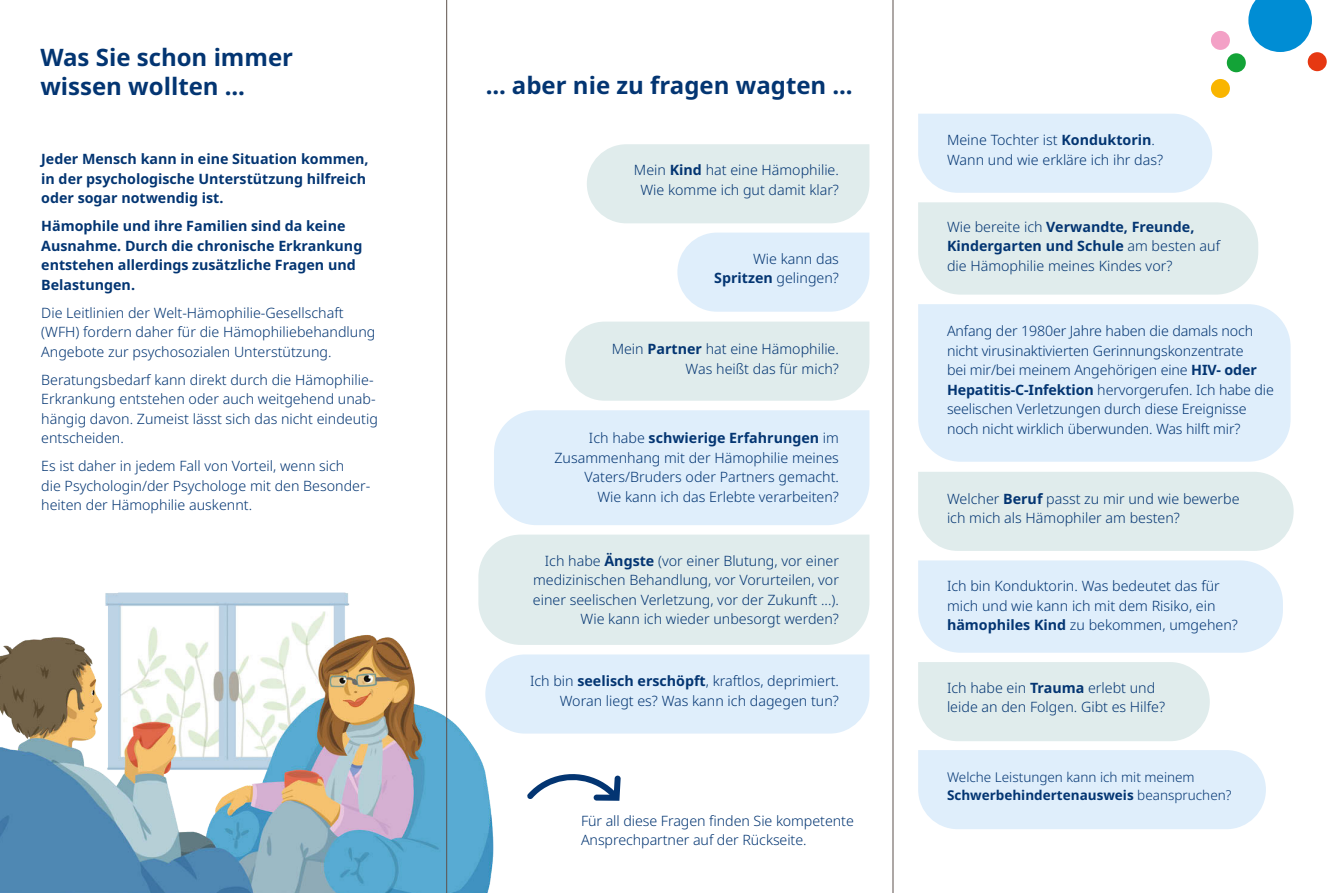
<style>
.page{position:relative;width:1331px;height:893px;background:#fff}
.page>*{position:absolute;margin:0;border:0;box-sizing:border-box;transform-origin:0 0}
.t1{font:700 24px/28.5px "Apis";color:#033572}
.t2{font:300 14.25px/19.5px "Apis";color:#033572}
.t3{font:700 14.25px/19.5px "Apis";color:#033572}
.t4{font:300 13.5px/18px "Apis";color:#033572}
.s1{font-weight:700}
</style>
<div class="page">
<svg style="left:677px;top:233px;width:192px;height:79px"></svg>
<div style="left:918px;top:114px;width:294px;height:79px;background:#dfeefb"></div>
<div style="left:918px;top:750px;width:348px;height:79px;background:#dfeefb"></div>
<div style="left:918px;top:472px;width:376px;height:79px;background:#e0ecec"></div>
<div style="left:918px;top:202px;width:340px;height:93px;background:#e0ecec"></div>
<div style="left:918px;top:560px;width:365px;height:93px;background:#dfeefb"></div>
<div style="left:918px;top:304px;width:372px;height:158px;background:#dfeefb"></div>
<div style="left:565px;top:322px;width:304px;height:79px;background:#e0ecec"></div>
<div style="left:494px;top:410px;width:375px;height:115px;background:#dfeefb"></div>
<div style="left:497px;top:654px;width:372px;height:80px;background:#dfeefb"></div>
<div style="left:478px;top:535px;width:391px;height:110px;background:#e0ecec"></div>
<div style="left:918px;top:662px;width:292px;height:79px;background:#e0ecec"></div>
<img style="left:0;top:576px;width:497px;height:317px">
<div style="left:587px;top:144px;width:282px;height:79px;background:#e0ecec"></div>
<svg style="left:527px;top:774px;width:94px;height:27px"></svg>
<div style="left:1308px;top:52px;width:19px;height:19px;background:#e63812;border-radius:50%"></div>
<div style="left:1227px;top:53px;width:19px;height:19px;background:#13a337;border-radius:50%"></div>
<div style="left:1211px;top:31px;width:19px;height:19px;background:#f3a1c6;border-radius:50%"></div>
<svg style="left:1248px;top:0;width:64px;height:52px"></svg>
<div style="left:1211px;top:79px;width:19px;height:19px;background:#f9b500;border-radius:50%"></div>
<hr style="left:446px;top:0;width:1px;height:893px;background:#5d514c">
<hr style="left:893px;top:0;width:1px;height:893px;background:#5d514c">
<h1 class="t1" style="left:40px;top:44px;width:254px">Was Sie schon immer wissen wollten ...</h1>
<p class="t3" style="left:41px;top:149px;width:329px">Jeder Mensch kann in eine Situation kommen, in der psychologische Unterstützung hilfreich oder sogar notwendig ist.</p>
<p class="t3" style="left:41px;top:216px;width:323px">Hämophile und ihre Familien sind da keine Ausnahme. Durch die chronische Erkrankung entstehen allerdings zusätzliche Fragen und Belastungen.</p>
<p class="t2" style="left:41px;top:303px;width:336px">Die Leitlinien der Welt-Hämophilie-Gesellschaft (WFH) fordern daher für die Hämophiliebehandlung<br>Angebote zur psychosozialen Unterstützung.</p>
<p class="t2" style="left:41px;top:370px;width:338px">Beratungsbedarf kann direkt durch die Hämophilie-Erkrankung entstehen oder auch weitgehend unab&shy;hängig davon. Zumeist lässt sich das nicht eindeutig entscheiden.</p>
<p class="t2" style="left:41px;top:456px;width:331px">Es ist daher in jedem Fall von Vorteil, wenn sich<br>die Psychologin/der Psychologe mit den Besonder&shy;heiten der Hämophilie auskennt.</p>
<h1 class="t1" style="left:486px;top:71px;width:368px">... aber nie zu fragen wagten ...</h1>
<p class="t2" style="left:634px;top:161px;width:207px;text-align:center">Mein <span class="s1">Kind</span> hat eine Hämophilie.<br>Wie komme ich gut damit klar?</p>
<p class="t2" style="left:714px;top:249px;width:126px;text-align:right">Wie kann das<br><span class="s1">Spritzen</span> gelingen?</p>
<p class="t2" style="left:612px;top:339px;width:229px;text-align:right">Mein <span class="s1">Partner</span> hat eine Hämophilie.<br>Was heißt das für mich?</p>
<p class="t2" style="left:554px;top:428px;width:286px;text-align:right">Ich habe <span class="s1">schwierige Erfahrungen</span> im Zusammenhang mit der Hämophilie meines Vaters/Bruders oder Partners gemacht.<br>Wie kann ich das Erlebte verarbeiten?</p>
<p class="t2" style="left:533px;top:551px;width:308px;text-align:right">Ich habe <span class="s1">Ängste</span> (vor einer Blutung, vor einer medizinischen Behandlung, vor Vorurteilen, vor einer seelischen Verletzung, vor der Zukunft ...).<br>Wie kann ich wieder unbesorgt werden?</p>
<p class="t2" style="left:530px;top:672px;width:310px;text-align:right">Ich bin <span class="s1">seelisch erschöpft</span>, kraftlos, deprimiert.<br>Woran liegt es? Was kann ich dagegen tun?</p>
<p class="t2" style="left:581px;top:811px;width:274px">Für all diese Fragen finden Sie kompetente<br>Ansprechpartner auf der Rückseite.</p>
<p class="t2" style="left:947px;top:131px;width:218px">Meine Tochter ist <span class="s1">Konduktorin</span>.<br>Wann und wie erkläre ich ihr das?</p>
<p class="t2" style="left:947px;top:217px;width:275px">Wie bereite ich <span class="s1">Verwandte, Freunde,<br>Kindergarten und Schule</span> am besten auf die Hämophilie meines Kindes vor?</p>
<p class="t2" style="left:947px;top:321px;width:328px">Anfang der 1980er Jahre haben die damals noch nicht virusinaktivierten Gerinnungskonzentrate<br>bei mir/bei meinem Angehörigen eine <span class="s1">HIV- oder Hepatitis-C-Infektion</span> hervorgerufen. Ich habe die seelischen Verletzungen durch diese Ereignisse noch nicht wirklich überwunden. Was hilft mir?</p>
<p class="t2" style="left:947px;top:489px;width:294px">Welcher <span class="s1">Beruf</span> passt zu mir und wie bewerbe ich mich als Hämophiler am besten?</p>
<p class="t2" style="left:947px;top:577px;width:292px">Ich bin Konduktorin. Was bedeutet das für mich und wie kann ich mit dem Risiko, ein <span class="s1">hämophiles Kind</span> zu bekommen, umgehen?</p>
<p class="t2" style="left:947px;top:678px;width:220px">Ich habe ein <span class="s1">Trauma</span> erlebt und leide an den Folgen. Gibt es Hilfe?</p>
<p class="t4" style="left:947px;top:768px;width:286px">Welche Leistungen kann ich mit meinem<br><span class="s1">Schwerbehindertenausweis</span> beanspruchen?</p>
</div>
